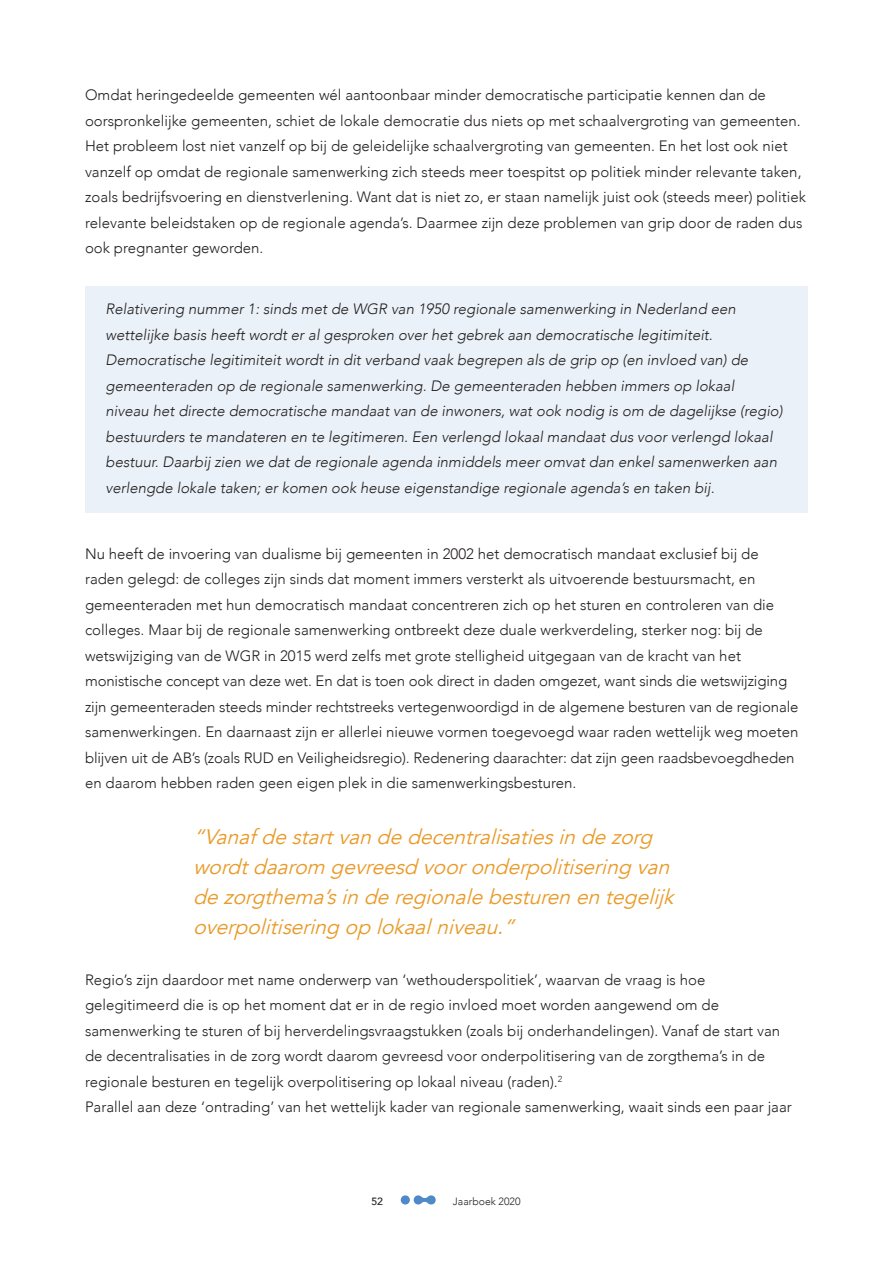
<style>
.page{position:relative;width:893px;height:1263px;background:#fff}
.page>*{position:absolute;margin:0;border:0;box-sizing:border-box;transform-origin:0 0}
.t1{font:italic 21px/30px "Avenir";color:#e99a27}
.t2{font:300 15px/25.5px "Avenir";color:#231f20}
.t3{font:italic 300 15px/25.5px "Avenir";color:#231f20}
.t4{font:300 10.5px "Avenir";color:#231f20}
.t5{font:500 10.5px "Avenir";color:#231f20}
</style>
<div class="page">
<svg style="left:400px;top:1195px;width:36px;height:10px"></svg>
<div style="left:85px;top:286px;width:723px;height:227px;background:#eaf1f8"></div>
<p class="t2" style="left:85px;top:82px;width:722px">Omdat heringedeelde gemeenten wél aantoonbaar minder democratische participatie kennen dan de oorspronkelijke gemeenten, schiet de lokale democratie dus niets op met schaalvergroting van gemeenten.<br>Het probleem lost niet vanzelf op bij de geleidelijke schaalvergroting van gemeenten. En het lost ook niet vanzelf op omdat de regionale samenwerking zich steeds meer toespitst op politiek minder relevante taken, zoals bedrijfsvoering en dienstverlening. Want dat is niet zo, er staan namelijk juist ook (steeds meer) politiek relevante beleidstaken op de regionale agenda’s. Daarmee zijn deze problemen van grip door de raden dus ook pregnanter geworden.</p>
<p class="t3" style="left:106px;top:296px;width:679px">Relativering nummer 1: sinds met de WGR van 1950 regionale samenwerking in Nederland een wettelijke basis heeft wordt er al gesproken over het gebrek aan democratische legitimiteit.<br>Democratische legitimiteit wordt in dit verband vaak begrepen als de grip op (en invloed van) de gemeenteraden op de regionale samenwerking. De gemeenteraden hebben immers op lokaal<br>niveau het directe democratische mandaat van de inwoners, wat ook nodig is om de dagelijkse (regio) bestuurders te mandateren en te legitimeren. Een verlengd lokaal mandaat dus voor verlengd lokaal bestuur. Daarbij zien we dat de regionale agenda inmiddels meer omvat dan enkel samenwerken aan verlengde lokale taken; er komen ook heuse eigenstandige regionale agenda’s en taken bij.</p>
<p class="t2" style="left:85px;top:541px;width:715px">Nu heeft de invoering van dualisme bij gemeenten in 2002 het democratisch mandaat exclusief bij de raden gelegd: de colleges zijn sinds dat moment immers versterkt als uitvoerende bestuursmacht, en gemeenteraden met hun democratisch mandaat concentreren zich op het sturen en controleren van die colleges. Maar bij de regionale samenwerking ontbreekt deze duale werkverdeling, sterker nog: bij de wetswijziging van de WGR in 2015 werd zelfs met grote stelligheid uitgegaan van de kracht van het monistische concept van deze wet. En dat is toen ook direct in daden omgezet, want sinds die wetswijziging zijn gemeenteraden steeds minder rechtstreeks vertegenwoordigd in de algemene besturen van de regionale samenwerkingen. En daarnaast zijn er allerlei nieuwe vormen toegevoegd waar raden wettelijk weg moeten blijven uit de AB’s (zoals RUD en Veiligheidsregio). Redenering daarachter: dat zijn geen raadsbevoegdheden en daarom hebben raden geen eigen plek in die samenwerkingsbesturen.</p>
<p class="t1" style="left:193px;top:822px;width:482px">“Vanaf de start van de decentralisaties in de zorg wordt daarom gevreesd voor onderpolitisering van de zorgthema’s in de regionale besturen en tegelijk overpolitisering op lokaal niveau.”</p>
<p class="t2" style="left:85px;top:967px;width:697px">Regio’s zijn daardoor met name onderwerp van ‘wethouderspolitiek’, waarvan de vraag is hoe gelegitimeerd die is op het moment dat er in de regio invloed moet worden aangewend om de samenwerking te sturen of bij herverdelingsvraagstukken (zoals bij onderhandelingen). Vanaf de start van de decentralisaties in de zorg wordt daarom gevreesd voor onderpolitisering van de zorgthema’s in de regionale besturen en tegelijk overpolitisering op lokaal niveau (raden).<sup>2</sup></p>
<p class="t2" style="left:85px;top:1094px;width:708px">Parallel aan deze ‘ontrading’ van het wettelijk kader van regionale samenwerking, waait sinds een paar jaar</p>
<p class="t5" style="left:371px;top:1192px;width:13px">52</p>
<p class="t4" style="left:453px;top:1195px;width:69px">Jaarboek 2020</p>
</div>
